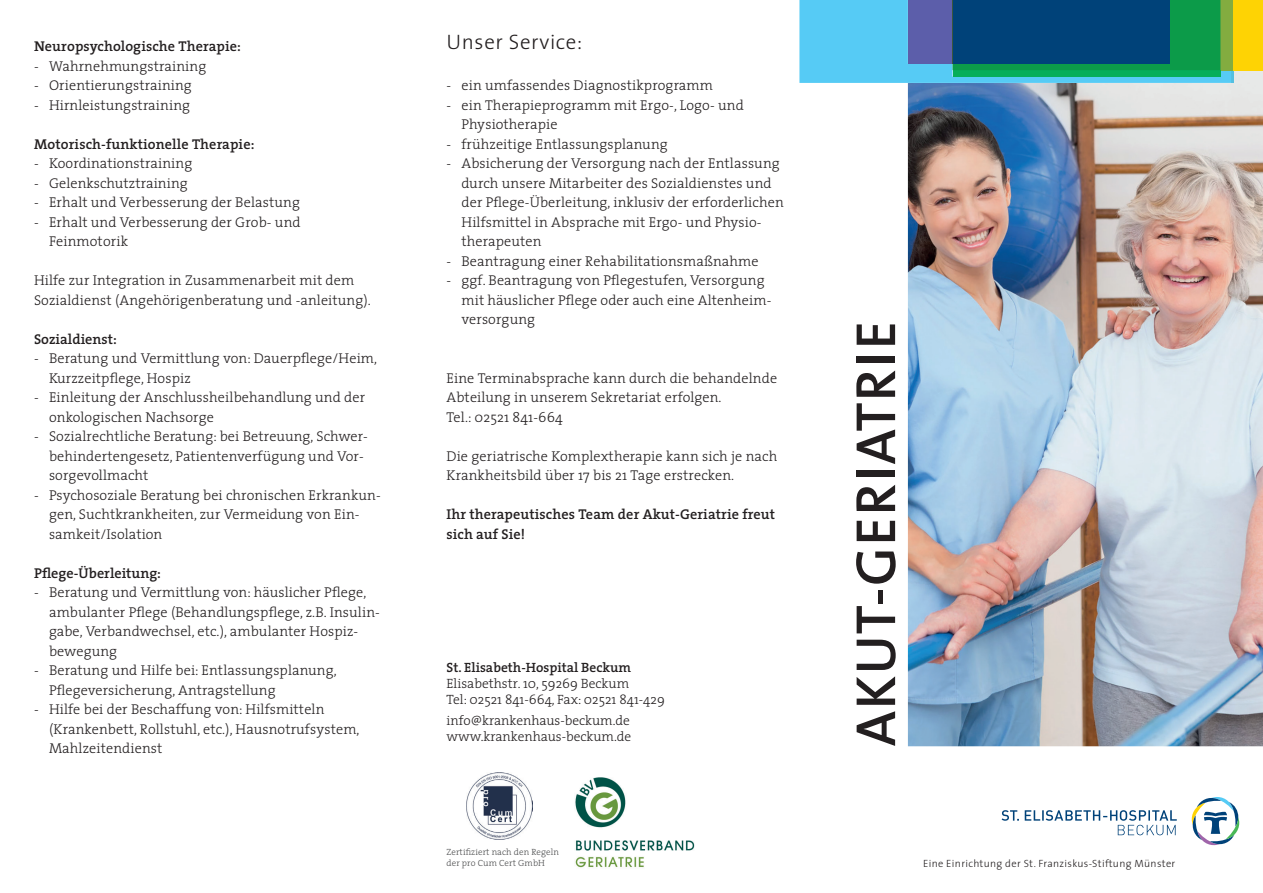
<style>
.page{position:relative;width:1263px;height:893px;background:#fff}
.page>*{position:absolute;margin:0;border:0;box-sizing:border-box;transform-origin:0 0}
.t1{font:600 57px "The Sans";letter-spacing:.03em;color:#231f20}
.t2{font:300 21px "The Sans";letter-spacing:.03em;color:#231f20}
.t3{font:300 14.25px/19.5px "The Serif";letter-spacing:.01em;color:#231f20}
.t4{font:600 14.25px/19.5px "The Serif";letter-spacing:.01em;color:#231f20}
.t5{font:300 13.5px/16.2px "The Serif";color:#231f20}
.t6{font:600 13.5px "The Serif";color:#231f20}
.t7{font:300 10.5px "The Sans";letter-spacing:.03em;color:#231f20}
.t8{font:300 9px/10.8px "The Serif";letter-spacing:.01em;color:#4b4c4d}
</style>
<div class="page">
<img style="left:908px;top:83px;width:355px;height:663px">
<svg style="left:799px;top:0;width:464px;height:83px;background:#53bda1"></svg>
<div style="left:908px;top:0;width:44px;height:64px;background:#5c5eaa"></div>
<div style="left:952px;top:0;width:217px;height:64px;background:#004279"></div>
<svg style="left:1191px;top:797px;width:49px;height:49px"></svg>
<svg style="left:1001px;top:810px;width:176px;height:25px"></svg>
<img style="left:466px;top:773px;width:67px;height:67px">
<img style="left:575px;top:777px;width:120px;height:91px">
<p class="t4" style="left:34px;top:36px;width:208px">Neuropsychologische Therapie:</p>
<p class="t3" style="left:34px;top:56px;width:174px">- Wahrnehmungstraining</p>
<p class="t3" style="left:34px;top:75px;width:159px">- Orientierungstraining</p>
<p class="t3" style="left:34px;top:95px;width:158px">- Hirnleistungstraining</p>
<p class="t4" style="left:34px;top:134px;width:222px">Motorisch-funktionelle Therapie:</p>
<p class="t3" style="left:34px;top:153px;width:160px">- Koordinationstraining</p>
<p class="t3" style="left:34px;top:173px;width:155px">- Gelenkschutztraining</p>
<p class="t3" style="left:34px;top:192px;width:267px">- Erhalt und Verbesserung der Belastung</p>
<p class="t3" style="left:49px;top:212px;width:253px;text-indent:-15px">- Erhalt und Verbesserung der Grob- und<br>Feinmotorik</p>
<p class="t3" style="left:34px;top:270px;width:338px">Hilfe zur Integration in Zusammenarbeit mit dem<br>Sozialdienst (Angehörigenberatung und -anleitung).</p>
<p class="t4" style="left:34px;top:329px;width:84px">Sozialdienst:</p>
<p class="t3" style="left:49px;top:348px;width:330px;text-indent:-15px">- Beratung und Vermittlung von: Dauerpflege/Heim,<br>Kurzzeitpflege, Hospiz</p>
<p class="t3" style="left:49px;top:387px;width:318px;text-indent:-15px">- Einleitung der Anschlussheilbehandlung und der onkologischen Nachsorge</p>
<p class="t3" style="left:49px;top:426px;width:320px;text-indent:-15px">- Sozialrechtliche Beratung: bei Betreuung, Schwer&shy;behindertengesetz, Patientenverfügung und Vor&shy;sorgevollmacht</p>
<p class="t3" style="left:49px;top:485px;width:333px;text-indent:-15px">- Psychosoziale Beratung bei chronischen Erkrankun&shy;gen, Suchtkrankheiten, zur Vermeidung von Ein&shy;samkeit/Isolation</p>
<p class="t4" style="left:34px;top:563px;width:129px">Pflege-Überleitung:</p>
<p class="t3" style="left:49px;top:582px;width:332px;text-indent:-15px">- Beratung und Vermittlung von: häuslicher Pflege, ambulanter Pflege (Behandlungspflege, z.B. Insulin&shy;gabe, Verbandwechsel, etc.), ambulanter Hospiz&shy;bewegung</p>
<p class="t3" style="left:49px;top:660px;width:289px;text-indent:-15px">- Beratung und Hilfe bei: Entlassungsplanung,<br>Pflegeversicherung, Antragstellung</p>
<p class="t3" style="left:49px;top:699px;width:312px;text-indent:-15px">- Hilfe bei der Beschaffung von: Hilfsmitteln (Krankenbett, Rollstuhl, etc.), Hausnotrufsystem,<br>Mahlzeitendienst</p>
<h2 class="t2" style="left:446px;top:25px;width:137px">Unser Service:</h2>
<p class="t3" style="left:446px;top:75px;width:268px">- ein umfassendes Diagnostikprogramm</p>
<p class="t3" style="left:461px;top:95px;width:284px;text-indent:-15px">- ein Therapieprogramm mit Ergo-, Logo- und<br>Physiotherapie</p>
<p class="t3" style="left:446px;top:134px;width:223px">- frühzeitige Entlassungsplanung</p>
<p class="t3" style="left:461px;top:153px;width:324px;text-indent:-15px">- Absicherung der Versorgung nach der Entlassung durch unsere Mitarbeiter des Sozialdienstes und der Pflege-Überleitung, inklusiv der erforderlichen Hilfsmittel in Absprache mit Ergo- und Physio&shy;therapeuten</p>
<p class="t3" style="left:446px;top:251px;width:314px">- Beantragung einer Rehabilitationsmaßnahme</p>
<p class="t3" style="left:461px;top:270px;width:311px;text-indent:-15px">- ggf. Beantragung von Pflegestufen, Versorgung mit häuslicher Pflege oder auch eine Altenheim&shy;versorgung</p>
<p class="t3" style="left:446px;top:368px;width:332px">Eine Terminabsprache kann durch die behandelnde<br>Abteilung in unserem Sekretariat erfolgen.<br>Tel.: 02521 841-664</p>
<p class="t3" style="left:446px;top:446px;width:332px">Die geriatrische Komplextherapie kann sich je nach<br>Krankheitsbild über 17 bis 21 Tage erstrecken.</p>
<p class="t4" style="left:446px;top:504px;width:330px">Ihr therapeutisches Team der Akut-Geriatrie freut sich auf Sie!</p>
<p class="t6" style="left:446px;top:656px;width:186px">St. Elisabeth-Hospital Beckum</p>
<p class="t5" style="left:446px;top:675px;width:220px">Elisabethstr. 10, 59269 Beckum<br>Tel: 02521 841-664, Fax: 02521 841-429</p>
<p class="t5" style="left:446px;top:712px;width:186px">info@krankenhaus-beckum.de www.krankenhaus-beckum.de</p>
<p class="t8" style="left:446px;top:846px;width:114px">Zertifiziert nach den Regeln der pro Cum Cert GmbH</p>
<h1 class="t1" style="left:828px;top:746px;width:427px;rotate:-90deg">AKUT-GERIATRIE</h1>
<p class="t7" style="left:923px;top:855px;width:254px">Eine Einrichtung der St. Franziskus-Stiftung Münster</p>
</div>
